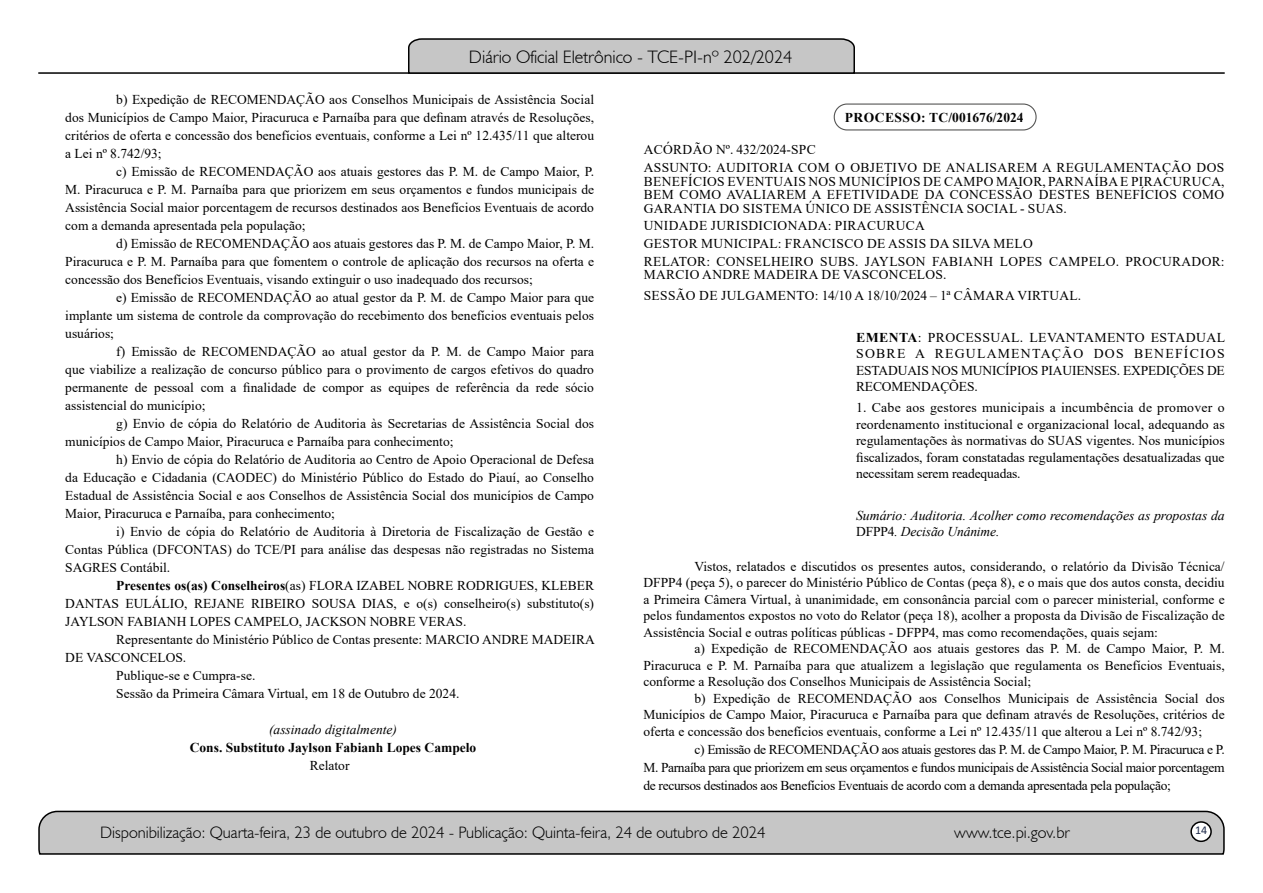
<style>
.page{position:relative;width:1263px;height:893px;background:#fff}
.page>*{position:absolute;margin:0;border:0;box-sizing:border-box;transform-origin:0 0}
.t1{font:300 18px "Humanist 521 BT";color:#000}
.t2{font:300 16.5px "Humanist 521 BT";color:#000}
.t3{font:13.5px/18px "Times New Roman";color:#000;text-align:justify}
.t4{font:13.5px/17.7px "Times New Roman";letter-spacing:.025em;color:#000}
.t5{font:italic 13.5px/16.5px "Times New Roman";letter-spacing:-.005em;color:#000}
.t6{font:700 13.5px "Times New Roman";color:#000}
.t7{font:700 13.5px "Times New Roman";letter-spacing:.02em;color:#000}
.t8{font:12px "Calibri";color:#212d4c}
.s1{font-weight:700}
.s2{font-style:normal}
</style>
<div class="page">
<svg style="left:38px;top:810px;width:1187px;height:45px"></svg>
<div style="left:1191px;top:822px;width:20px;height:19px;background:#fff;border-radius:50%"></div>
<div style="left:1190px;top:821px;width:22px;height:21px;border:2px solid #000;border-radius:50%"></div>
<hr style="left:38px;top:72px;width:1187px;height:2px;background:#000">
<svg style="left:407px;top:38px;width:449px;height:36px"></svg>
<div style="left:834px;top:104px;width:203px;height:27px;border:1px solid #575756;border-radius:13px"></div>
<h1 class="t1" style="left:469px;top:46px;width:325px">Diário Oficial Eletrônico - TCE-PI-nº 202/2024</h1>
<p class="t3" style="left:65px;top:90px;width:530px;text-indent:51px">b) Expedição de RECOMENDAÇÃO aos Conselhos Municipais de Assistência Social dos Municípios de Campo Maior, Piracuruca e Parnaíba para que definam através de Resoluções, critérios de oferta e concessão dos benefícios eventuais, conforme a Lei nº 12.435/11 que alterou a Lei nº 8.742/93;</p>
<p class="t3" style="left:65px;top:162px;width:530px;text-indent:51px">c) Emissão de RECOMENDAÇÃO aos atuais gestores das P. M. de Campo Maior, P.<br>M. Piracuruca e P. M. Parnaíba para que priorizem em seus orçamentos e fundos municipais de Assistência Social maior porcentagem de recursos destinados aos Benefícios Eventuais de acordo com a demanda apresentada pela população;</p>
<p class="t3" style="left:65px;top:234px;width:530px;text-indent:51px">d) Emissão de RECOMENDAÇÃO aos atuais gestores das P. M. de Campo Maior, P. M.<br>Piracuruca e P. M. Parnaíba para que fomentem o controle de aplicação dos recursos na oferta e concessão dos Benefícios Eventuais, visando extinguir o uso inadequado dos recursos;</p>
<p class="t3" style="left:65px;top:288px;width:530px;text-indent:51px">e) Emissão de RECOMENDAÇÃO ao atual gestor da P. M. de Campo Maior para que implante um sistema de controle da comprovação do recebimento dos benefícios eventuais pelos usuários;</p>
<p class="t3" style="left:65px;top:342px;width:530px;text-indent:51px">f) Emissão de RECOMENDAÇÃO ao atual gestor da P. M. de Campo Maior para que viabilize a realização de concurso público para o provimento de cargos efetivos do quadro permanente de pessoal com a finalidade de compor as equipes de referência da rede sócio assistencial do município;</p>
<p class="t3" style="left:65px;top:414px;width:530px;text-indent:51px">g) Envio de cópia do Relatório de Auditoria às Secretarias de Assistência Social dos municípios de Campo Maior, Piracuruca e Parnaíba para conhecimento;</p>
<p class="t3" style="left:65px;top:450px;width:530px;text-indent:51px">h) Envio de cópia do Relatório de Auditoria ao Centro de Apoio Operacional de Defesa da Educação e Cidadania (CAODEC) do Ministério Público do Estado do Piauí, ao Conselho Estadual de Assistência Social e aos Conselhos de Assistência Social dos municípios de Campo Maior, Piracuruca e Parnaíba, para conhecimento;</p>
<p class="t3" style="left:65px;top:522px;width:530px;text-indent:51px">i) Envio de cópia do Relatório de Auditoria à Diretoria de Fiscalização de Gestão e Contas Pública (DFCONTAS) do TCE/PI para análise das despesas não registradas no Sistema SAGRES Contábil.</p>
<p class="t3" style="left:65px;top:576px;width:530px;text-indent:51px"><span class="s1">Presentes os(as) Conselheiros</span>(as) FLORA IZABEL NOBRE RODRIGUES, KLEBER DANTAS EULÁLIO, REJANE RIBEIRO SOUSA DIAS, e o(s) conselheiro(s) substituto(s)<br>JAYLSON FABIANH LOPES CAMPELO, JACKSON NOBRE VERAS.</p>
<p class="t3" style="left:116px;top:630px;width:480px">Representante do Ministério Público de Contas presente: MARCIO ANDRE MADEIRA</p>
<p class="t3" style="left:65px;top:648px;width:123px">DE VASCONCELOS.</p>
<p class="t3" style="left:116px;top:666px;width:141px">Publique-se e Cumpra-se.</p>
<p class="t3" style="left:116px;top:684px;width:345px">Sessão da Primeira Câmara Virtual, em 18 de Outubro de 2024.</p>
<p class="t5" style="left:269px;top:721px;width:129px">(assinado digitalmente)</p>
<p class="t6" style="left:190px;top:737px;width:288px">Cons. Substituto Jaylson Fabianh Lopes Campelo</p>
<p class="t3" style="left:310px;top:756px;width:41px">Relator</p>
<p class="t7" style="left:845px;top:107px;width:180px">PROCESSO: TC/001676/2024</p>
<p class="t4" style="left:644px;top:141px;width:582px">ACÓRDÃO Nº. 432/2024-SPC<br>ASSUNTO: AUDITORIA COM O OBJETIVO DE ANALISAREM A REGULAMENTAÇÃO DOS</p>
<p class="t3" style="left:644px;top:174px;width:582px;line-height:13.5px">BENEFÍCIOS EVENTUAIS NOS MUNICÍPIOS DE CAMPO MAIOR, PARNAÍBA E PIRACURUCA, BEM COMO AVALIAREM A EFETIVIDADE DA CONCESSÃO DESTES BENEFÍCIOS COMO GARANTIA DO SISTEMA ÚNICO DE ASSISTÊNCIA SOCIAL - SUAS.</p>
<p class="t4" style="left:644px;top:217px;width:582px">UNIDADE JURISDICIONADA: PIRACURUCA<br>GESTOR MUNICIPAL: FRANCISCO DE ASSIS DA SILVA MELO<br>RELATOR: CONSELHEIRO SUBS. JAYLSON FABIANH LOPES CAMPELO. PROCURADOR:</p>
<p class="t4" style="left:644px;top:264px;width:439px;line-height:20.7px">MARCIO ANDRE MADEIRA DE VASCONCELOS.<br>SESSÃO DE JULGAMENTO: 14/10 A 18/10/2024 – 1ª CÂMARA VIRTUAL.</p>
<p class="t3" style="left:856px;top:329px;width:371px;line-height:16.5px"><span class="s1">EMENTA</span>: PROCESSUAL. LEVANTAMENTO ESTADUAL SOBRE A REGULAMENTAÇÃO DOS BENEFÍCIOS ESTADUAIS NOS MUNICÍPIOS PIAUIENSES. EXPEDIÇÕES DE RECOMENDAÇÕES.</p>
<p class="t3" style="left:856px;top:399px;width:370px;line-height:16.5px">1. Cabe aos gestores municipais a incumbência de promover o reordenamento institucional e organizacional local, adequando as regulamentações às normativas do SUAS vigentes. Nos municípios fiscalizados, foram constatadas regulamentações desatualizadas que necessitam serem readequadas.</p>
<p class="t5" style="left:856px;top:506px;width:370px">Sumário: Auditoria. Acolher como recomendações as propostas da<br><span class="s2">DFPP4</span>. Decisão Unânime.</p>
<p class="t3" style="left:643px;top:557px;width:583px;line-height:16.5px;text-indent:51px">Vistos, relatados e discutidos os presentes autos, considerando, o relatório da Divisão Técnica/ DFPP4 (peça 5), o parecer do Ministério Público de Contas (peça 8), e o mais que dos autos consta, decidiu a Primeira Câmera Virtual, à unanimidade, em consonância parcial com o parecer ministerial, conforme e pelos fundamentos expostos no voto do Relator (peça 18), acolher a proposta da Divisão de Fiscalização de Assistência Social e outras políticas públicas - DFPP4, mas como recomendações, quais sejam:</p>
<p class="t3" style="left:643px;top:640px;width:583px;line-height:16.5px;text-indent:51px">a) Expedição de RECOMENDAÇÃO aos atuais gestores das P. M. de Campo Maior, P. M.<br>Piracuruca e P. M. Parnaíba para que atualizem a legislação que regulamenta os Benefícios Eventuais, conforme a Resolução dos Conselhos Municipais de Assistência Social;</p>
<p class="t3" style="left:643px;top:689px;width:583px;line-height:16.5px;text-indent:51px">b) Expedição de RECOMENDAÇÃO aos Conselhos Municipais de Assistência Social dos Municípios de Campo Maior, Piracuruca e Parnaíba para que definam através de Resoluções, critérios de oferta e concessão dos benefícios eventuais, conforme a Lei nº 12.435/11 que alterou a Lei nº 8.742/93;</p>
<p class="t3" style="left:643px;top:740px;width:583px;text-indent:51px">c) Emissão de RECOMENDAÇÃO aos atuais gestores das P. M. de Campo Maior, P. M. Piracuruca e P.<br>M. Parnaíba para que priorizem em seus orçamentos e fundos municipais de Assistência Social maior porcentagem de recursos destinados aos Benefícios Eventuais de acordo com a demanda apresentada pela população;</p>
<p class="t2" style="left:100px;top:822px;width:667px">Disponibilização: Quarta-feira, 23 de outubro de 2024 - Publicação: Quinta-feira, 24 de outubro de 2024</p>
<p class="t2" style="left:954px;top:822px;width:117px">www.tce.pi.gov.br</p>
<p class="t8" style="left:1195px;top:821px;width:14px">14</p>
</div>
